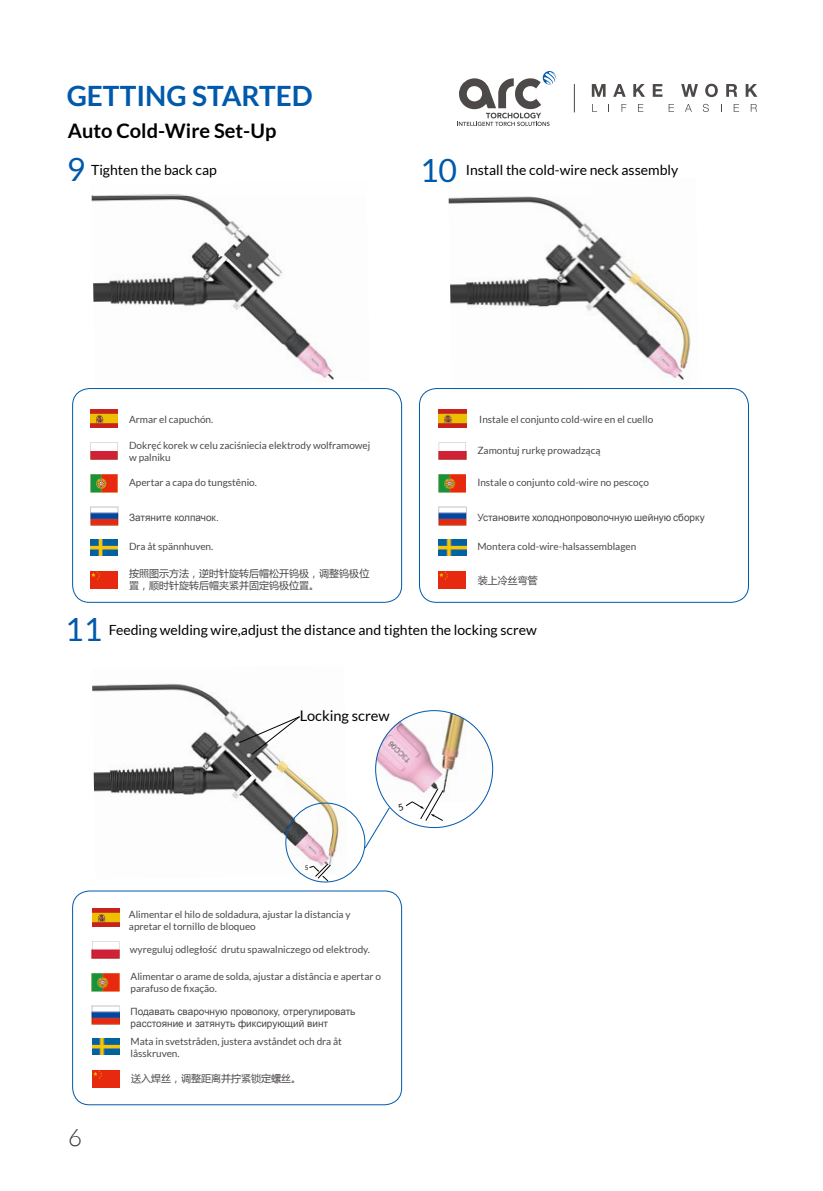
<style>
.page{position:relative;width:823px;height:1191px;background:#fff}
.page>*{position:absolute;margin:0;border:0;box-sizing:border-box;transform-origin:0 0}
.t1{font:32px "Lato";color:#0059aa}
.t2{font:700 28px "Lato";color:#0059aa}
.t3{font:300 24px "Lato";color:#3e3a39}
.t4{font:700 20px "Lato";color:#000}
.t5{font:14.6px "Lato";color:#000}
.t6{font:14px "Lato";color:#000}
.t7{font:10px/12px "Lato";color:#4c4848}
.t8{font:10px/12px "Arial";color:#4c4848}
.t9{font:10px/12px "Microsoft Ya Hei";color:#4c4848}
.t10{font:6.2px "Lato";color:#000}
</style>
<div class="page">
<img style="left:91px;top:195px;width:243px;height:186px">
<img style="left:448px;top:196px;width:243px;height:185px">
<img style="left:92px;top:683px;width:255px;height:196px">
<div style="left:93px;top:180px;width:499px;height:16px;background:#fff"></div>
<img style="left:375px;top:710px;width:117px;height:93px">
<svg style="left:309px;top:863px;width:21px;height:18px"></svg>
<svg style="left:364px;top:807px;width:25px;height:41px"></svg>
<svg style="left:238px;top:716px;width:62px;height:39px"></svg>
<svg style="left:573px;top:84px;width:1px;height:28px"></svg>
<svg style="left:457px;top:71px;width:99px;height:55px"></svg>
<svg style="left:591px;top:84px;width:14px;height:13px"></svg>
<svg style="left:613px;top:84px;width:12px;height:13px"></svg>
<svg style="left:633px;top:84px;width:11px;height:13px"></svg>
<svg style="left:652px;top:84px;width:10px;height:13px"></svg>
<svg style="left:681px;top:84px;width:16px;height:13px"></svg>
<svg style="left:705px;top:84px;width:12px;height:13px"></svg>
<svg style="left:726px;top:84px;width:10px;height:13px"></svg>
<svg style="left:745px;top:84px;width:12px;height:13px"></svg>
<svg style="left:621px;top:104px;width:5px;height:8px"></svg>
<svg style="left:638px;top:104px;width:5px;height:8px"></svg>
<svg style="left:668px;top:104px;width:5px;height:8px"></svg>
<svg style="left:685px;top:104px;width:6px;height:8px"></svg>
<svg style="left:702px;top:104px;width:6px;height:8px"></svg>
<svg style="left:733px;top:104px;width:5px;height:8px"></svg>
<svg style="left:750px;top:104px;width:6px;height:8px"></svg>
<img style="left:90px;top:410px;width:28px;height:18px">
<img style="left:90px;top:474px;width:28px;height:19px">
<img style="left:90px;top:571px;width:27px;height:18px">
<img style="left:90px;top:539px;width:28px;height:17px">
<img style="left:90px;top:442px;width:28px;height:17px">
<svg style="left:91px;top:442px;width:26px;height:17px"></svg>
<img style="left:90px;top:507px;width:1px;height:18px">
<svg style="left:91px;top:507px;width:27px;height:18px"></svg>
<img style="left:438px;top:410px;width:28px;height:18px">
<img style="left:438px;top:474px;width:27px;height:19px">
<img style="left:438px;top:571px;width:27px;height:18px">
<img style="left:438px;top:539px;width:28px;height:17px">
<img style="left:465px;top:442px;width:1px;height:17px">
<svg style="left:438px;top:442px;width:27px;height:17px"></svg>
<svg style="left:438px;top:507px;width:28px;height:18px"></svg>
<img style="left:92px;top:908px;width:27px;height:19px">
<img style="left:92px;top:973px;width:27px;height:18px">
<img style="left:92px;top:1070px;width:27px;height:17px">
<img style="left:92px;top:1038px;width:27px;height:16px">
<svg style="left:92px;top:941px;width:27px;height:17px"></svg>
<img style="left:92px;top:1005px;width:28px;height:19px">
<svg style="left:92px;top:1006px;width:27px;height:18px"></svg>
<div style="left:72px;top:388px;width:329px;height:214px;border:1px solid #0059aa;border-radius:17px"></div>
<div style="left:72px;top:890px;width:329px;height:215px;border:1px solid #0059aa;border-radius:17px"></div>
<div style="left:419px;top:388px;width:329px;height:214px;border:1px solid #0059aa;border-radius:17px"></div>
<svg style="left:398px;top:788px;width:45px;height:33px"></svg>
<h2 class="t2" style="left:67px;top:80px;width:247px">GETTING STARTED</h2>
<h3 class="t4" style="left:68px;top:120px;width:210px">Auto Cold-Wire Set-Up</h3>
<h1 class="t1" style="left:67px;top:152px;width:20px">9</h1>
<h3 class="t6" style="left:465px;top:162px;width:214px">Install the cold-wire neck assembly</h3>
<h3 class="t6" style="left:91px;top:162px;width:127px">Tighten the back cap</h3>
<h1 class="t1" style="left:420px;top:153px;width:39px">10</h1>
<p class="t7" style="left:129px;top:413px;width:86px">Armar el capuchón.</p>
<p class="t7" style="left:129px;top:439px;width:243px">Dokręć korek w celu zaciśniecia elektrody wolframowej w palniku</p>
<p class="t7" style="left:129px;top:477px;width:129px">Apertar a capa do tungstênio.</p>
<p class="t8" style="left:129px;top:511px;width:91px">Затяните колпачок.</p>
<p class="t7" style="left:129px;top:540px;width:86px">Dra åt spännhuven.</p>
<p class="t9" style="left:129px;top:567px;width:241px">按照图示方法，逆时针旋转后帽松开钨极，调整钨极位置，顺时针旋转后帽夹紧并固定钨极位置。</p>
<p class="t7" style="left:479px;top:413px;width:175px">Instale el conjunto cold-wire en el cuello</p>
<p class="t7" style="left:477px;top:444px;width:124px">Zamontuj rurkę prowadzącą</p>
<p class="t7" style="left:477px;top:477px;width:173px">Instale o conjunto cold-wire no pescoço</p>
<p class="t8" style="left:477px;top:511px;width:229px">Установите холоднопроволочную шейную сборку</p>
<p class="t7" style="left:477px;top:541px;width:160px">Montera cold-wire-halsassemblagen</p>
<p class="t9" style="left:477px;top:573px;width:61px">装上冷丝弯管</p>
<h1 class="t1" style="left:65px;top:612px;width:39px">11</h1>
<h3 class="t6" style="left:109px;top:622px;width:429px">Feeding welding wire,adjust the distance and tighten the locking screw</h3>
<h3 class="t5" style="left:299px;top:708px;width:91px">Locking screw</h3>
<h3 class="t3" style="left:68px;top:1124px;width:15px">6</h3>
<p class="t10" style="left:304px;top:864px;width:5px">5</p>
<p class="t7" style="left:129px;top:908px;width:223px">Alimentar el hilo de soldadura, ajustar la distancia y apretar el tornillo de bloqueo</p>
<p class="t7" style="left:130px;top:943px;width:241px">wyreguluj odległość drutu spawalniczego od elektrody.</p>
<p class="t7" style="left:130px;top:970px;width:252px">Alimentar o arame de solda, ajustar a distância e apertar o parafuso de fixação.</p>
<p class="t8" style="left:130px;top:1005px;width:226px">Подавать сварочную проволоку, отрегулировать расстояние и затянуть фиксирующий винт</p>
<p class="t7" style="left:130px;top:1035px;width:213px">Mata in svetstråden, justera avståndet och dra åt låsskruven.</p>
<p class="t9" style="left:131px;top:1072px;width:172px">送入焊丝，调整距离并拧紧锁定螺丝。</p>
</div>
